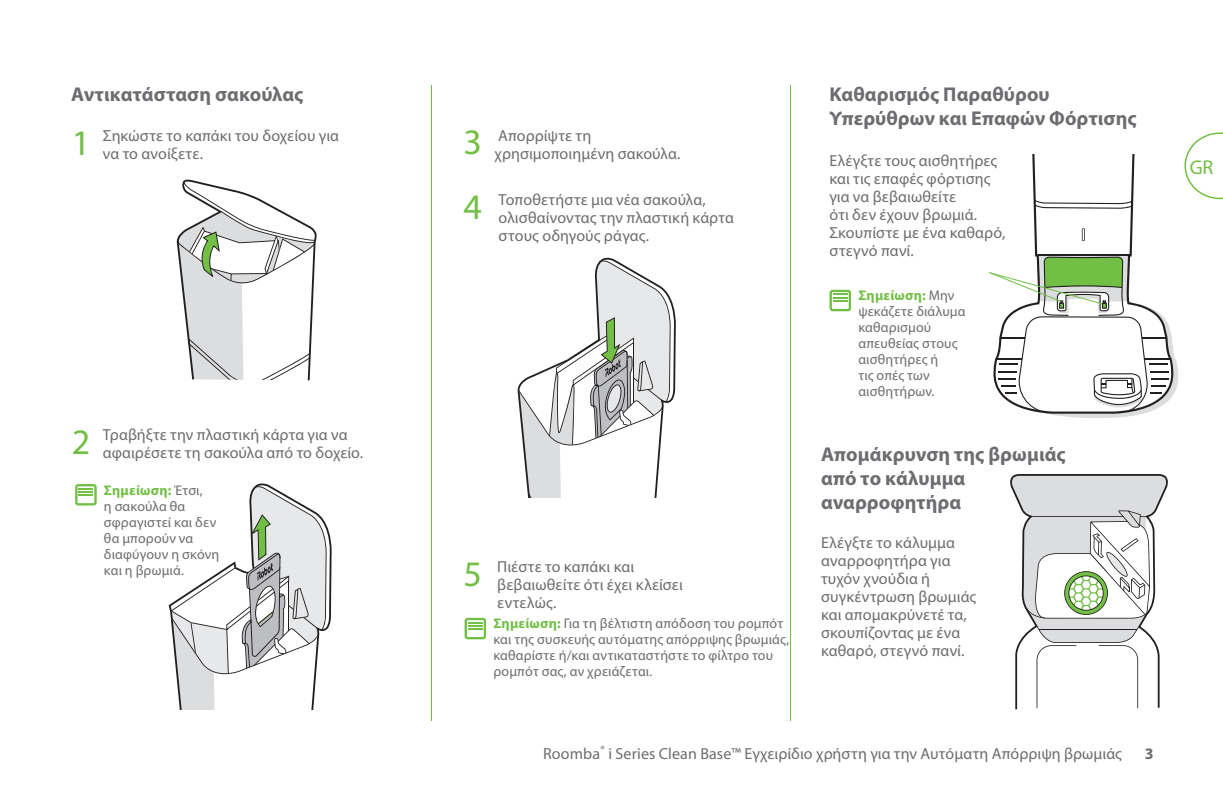
<style>
.page{position:relative;width:1223px;height:792px;background:#fff}
.page>*{position:absolute;margin:0;border:0;box-sizing:border-box;transform-origin:0 0}
.t1{font:36px "Myriad Pro";color:#71bf44}
.t2{font:700 20px/24px "Myriad Pro";letter-spacing:.005em;color:#6c6d70}
.t3{font:20px "Myriad Pro";color:#71bf44}
.t4{font:16px/18px "Myriad Pro";letter-spacing:.005em;color:#6c6d70}
.t5{font:700 16px "Myriad Pro";color:#6c6d70}
.t6{font:14px/16px "Myriad Pro";letter-spacing:.01em;color:#6c6d70}
.s1{font-weight:700;color:#71bf44}
</style>
<div class="page">
<svg style="left:1184px;top:132px;width:39px;height:67px"></svg>
<svg style="left:829px;top:290px;width:22px;height:21px"></svg>
<hr style="left:431px;top:86px;width:1px;height:634px;background:#71bf44">
<hr style="left:790px;top:86px;width:1px;height:634px;background:#71bf44">
<svg style="left:1032px;top:154px;width:103px;height:101px"></svg>
<svg style="left:1010px;top:474px;width:157px;height:235px"></svg>
<svg style="left:464px;top:618px;width:22px;height:21px"></svg>
<svg style="left:517px;top:257px;width:159px;height:241px"></svg>
<svg style="left:75px;top:484px;width:21px;height:21px"></svg>
<svg style="left:176px;top:180px;width:141px;height:200px"></svg>
<svg style="left:169px;top:483px;width:163px;height:226px"></svg>
<svg style="left:988px;top:255px;width:191px;height:163px"></svg>
<p class="t2" style="left:71px;top:81px;width:234px">Αντικατάσταση σακούλας</p>
<h1 class="t1" style="left:72px;top:121px;width:20px">1</h1>
<p class="t4" style="left:103px;top:126px;width:238px">Σηκώστε το καπάκι του δοχείου για</p>
<p class="t4" style="left:103px;top:144px;width:102px">να το ανοίξετε.</p>
<h1 class="t1" style="left:72px;top:420px;width:20px">2</h1>
<p class="t4" style="left:103px;top:426px;width:262px">Τραβήξτε την πλαστική κάρτα για να αφαιρέσετε τη σακούλα από το δοχείο.</p>
<p class="t6" style="left:104px;top:481px;width:117px"><span class="s1">Σημείωση:</span> Έτσι,<br>η σακούλα θα σφραγιστεί και δεν θα μπορούν να διαφύγουν η σκόνη και η βρωμιά.</p>
<h1 class="t1" style="left:463px;top:119px;width:20px">3</h1>
<h1 class="t1" style="left:463px;top:185px;width:20px">4</h1>
<p class="t4" style="left:494px;top:126px;width:187px">Απορρίψτε τη χρησιμοποιημένη σακούλα.</p>
<p class="t4" style="left:498px;top:190px;width:237px">Τοποθετήστε μια νέα σακούλα, ολισθαίνοντας την πλαστική κάρτα στους οδηγούς ράγας.</p>
<p class="t2" style="left:829px;top:81px;width:309px">Καθαρισμός Παραθύρου<br>Υπερύθρων και Επαφών Φόρτισης</p>
<p class="t4" style="left:829px;top:151px;width:177px">Ελέγξτε τους αισθητήρες και τις επαφές φόρτισης για να βεβαιωθείτε<br>ότι δεν έχουν βρωμιά.<br>Σκουπίστε με ένα καθαρό, στεγνό πανί.</p>
<p class="t3" style="left:1189px;top:155px;width:25px">GR</p>
<p class="t6" style="left:858px;top:287px;width:109px"><span class="s1">Σημείωση:</span> Μην ψεκάζετε διάλυμα καθαρισμού απευθείας στους αισθητήρες ή<br>τις οπές των αισθητήρων.</p>
<h1 class="t1" style="left:463px;top:551px;width:20px">5</h1>
<p class="t4" style="left:497px;top:557px;width:187px">Πιέστε το καπάκι και βεβαιωθείτε ότι έχει κλείσει εντελώς.</p>
<p class="t6" style="left:493px;top:615px;width:297px"><span class="s1">Σημείωση:</span> Για τη βέλτιστη απόδοση του ρομπότ και της συσκευής αυτόματης απόρριψης βρωμιάς, καθαρίστε ή/και αντικαταστήστε το φίλτρο του ρομπότ σας, αν χρειάζεται.</p>
<p class="t2" style="left:821px;top:442px;width:246px">Απομάκρυνση της βρωμιάς από το κάλυμμα αναρροφητήρα</p>
<p class="t4" style="left:821px;top:533px;width:157px">Ελέγξτε το κάλυμμα αναρροφητήρα για τυχόν χνούδια ή συγκέντρωση βρωμιάς και απομακρύνετέ τα, σκουπίζοντας με ένα καθαρό, στεγνό πανί.</p>
<p class="t4" style="left:543px;top:745px;width:580px">Roomba<sup>®</sup> i Series Clean Base™ Εγχειρίδιο χρήστη για την Αυτόματη Απόρριψη βρωμιάς</p>
<p class="t5" style="left:1144px;top:743px;width:10px">3</p>
</div>
